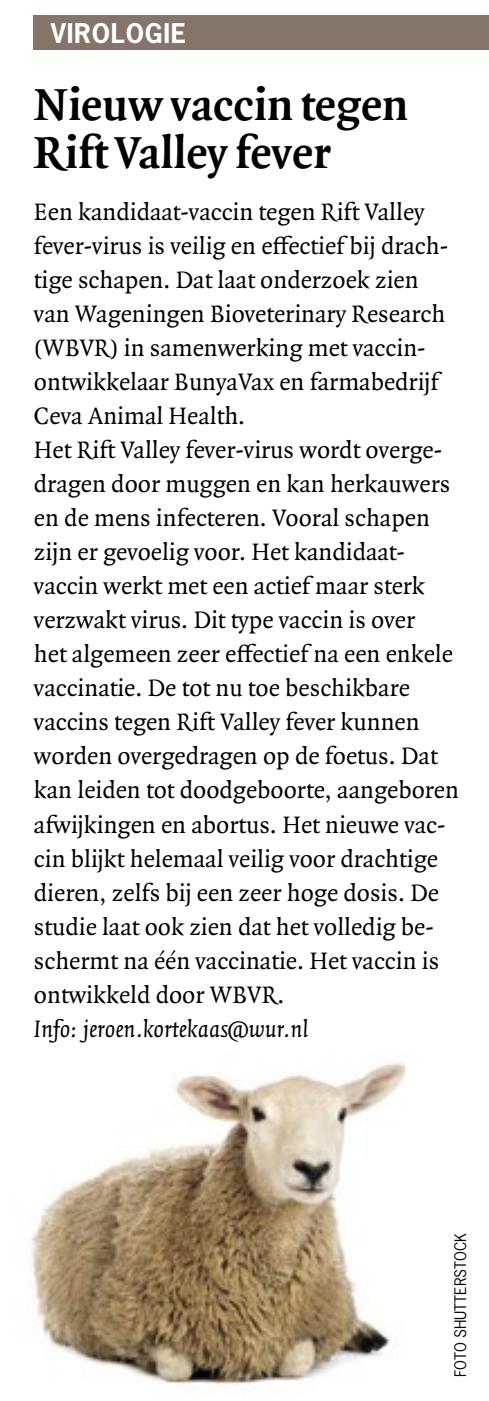
<style>
.page{position:relative;width:489px;height:1401px;background:#fff}
.page>*{position:absolute;margin:0;border:0;box-sizing:border-box;transform-origin:0 0}
.t1{font:700 48px/48px "Quadraat OT";color:#000}
.t2{font:25.5px/33.9px "Quadraat OT";color:#000}
.t3{font:italic 25.5px "Quadraat OT";color:#000}
.t4{font:700 25.5px "News Gothic Std";letter-spacing:.03em;color:#fff}
.t5{font:15px "News Gothic Std";color:#000}
</style>
<div class="page">
<div style="left:34px;top:16px;width:455px;height:34px;background:#847469"></div>
<img style="left:30px;top:1062px;width:377px;height:323px">
<p class="t4" style="left:51px;top:16px;width:137px">VIROLOGIE</p>
<h1 class="t1" style="left:34px;top:81px;width:376px">Nieuw vaccin tegen<br>Rift Valley fever</h1>
<p class="t2" style="left:34px;top:195px;width:427px">Een kandidaat-vaccin tegen Rift Valley fever-virus is veilig en effectief bij drach&shy;tige schapen. Dat laat onderzoek zien van Wageningen Bioveterinary Research (WBVR) in samenwerking met vaccin&shy;ontwikkelaar BunyaVax en farmabedrijf Ceva Animal Health.<br>Het Rift Valley fever-virus wordt overge&shy;dragen door muggen en kan herkauwers en de mens infecteren. Vooral schapen zijn er gevoelig voor. Het kandidaat&shy;vaccin werkt met een actief maar sterk verzwakt virus. Dit type vaccin is over<br>het algemeen zeer effectief na een enkele vaccinatie. De tot nu toe beschikbare vaccins tegen Rift Valley fever kunnen worden overgedragen op de foetus. Dat kan leiden tot doodgeboorte, aangeboren afwijkingen en abortus. Het nieuwe vac&shy;cin blijkt helemaal veilig voor drachtige dieren, zelfs bij een zeer hoge dosis. De studie laat ook zien dat het volledig be&shy;schermt na één vaccinatie. Het vaccin is ontwikkeld door WBVR.</p>
<p class="t3" style="left:34px;top:1015px;width:276px">Info: jeroen.kortekaas@wur.nl</p>
<p class="t5" style="left:451px;top:1376px;width:146px;rotate:-90deg">FOTO SHUTTERSTOCK</p>
</div>
